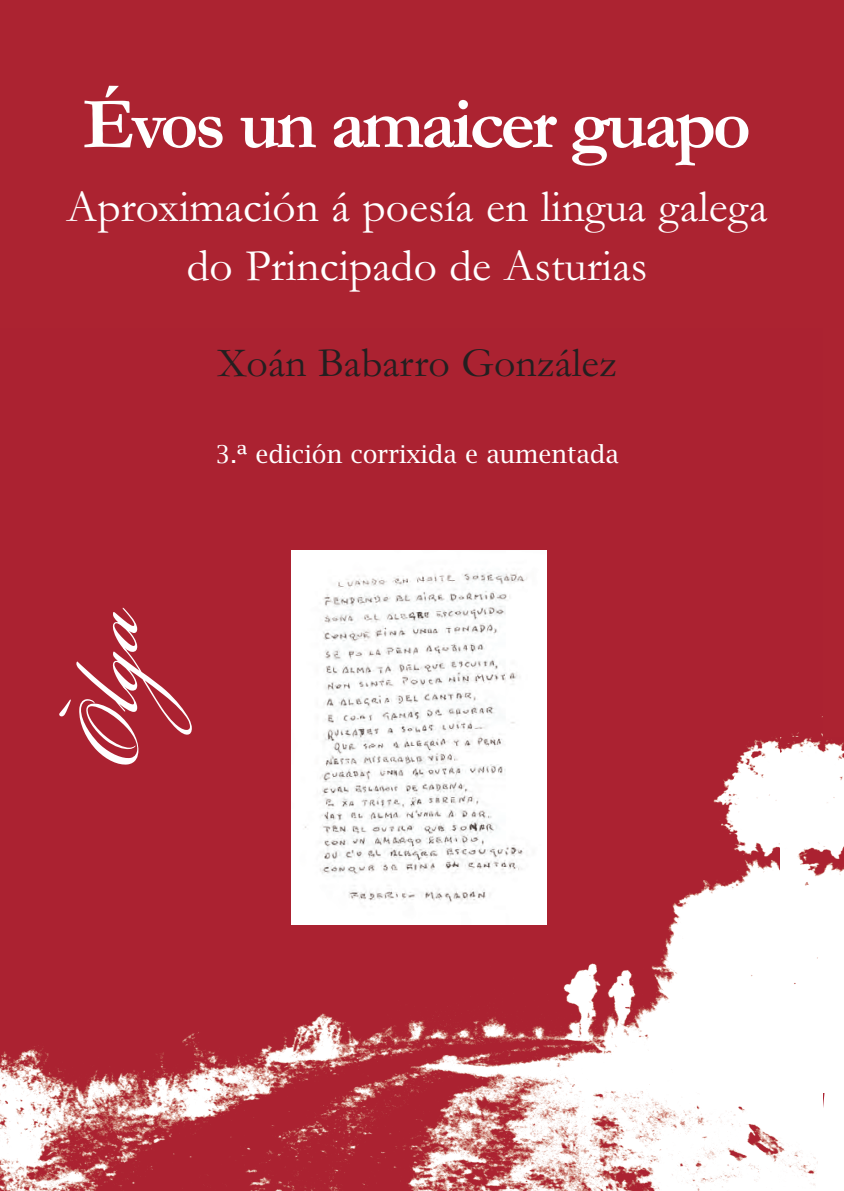
<style>
.page{position:relative;width:844px;height:1191px;background:#fff}
.page>*{position:absolute;margin:0;border:0;box-sizing:border-box;transform-origin:0 0}
.t1{font:136.5px "Bickham Script Pro";color:#fff}
.t2{font:700 73.5px "Garamond";letter-spacing:-.045em;color:#fff}
.t3{font:45.5px/58.6px "Garamond";color:#fff;text-align:center}
.t4{font:42px "Garamond";color:#231f20}
.t5{font:24.5px "Lucida Bright";color:#fff}
</style>
<div class="page">
<div style="left:0;top:0;width:843px;height:1191px;background:#ac2331"></div>
<img style="left:0;top:550px;width:822px;height:641px">
<img style="left:291px;top:550px;width:255px;height:374px">
<div style="left:780px;top:737px;width:63px;height:355px;background:#fff"></div>
<img style="left:780px;top:737px;width:63px;height:247px">
<svg style="left:812px;top:887px;width:31px;height:304px"></svg>
<h2 class="t2" style="left:83px;top:79px;width:669px">Évos un amaicer guapo</h2>
<p class="t3" style="left:67px;top:176px;width:702px">Aproximación á poesía en lingua galega do Principado de Asturias</p>
<p class="t4" style="left:217px;top:337px;width:401px">Xoán Babarro González</p>
<p class="t5" style="left:215px;top:440px;width:405px">3.ª edición corrixida e aumentada</p>
<h1 class="t1" style="left:9px;top:766px;width:164px;rotate:-90deg">Òlga</h1>
</div>
